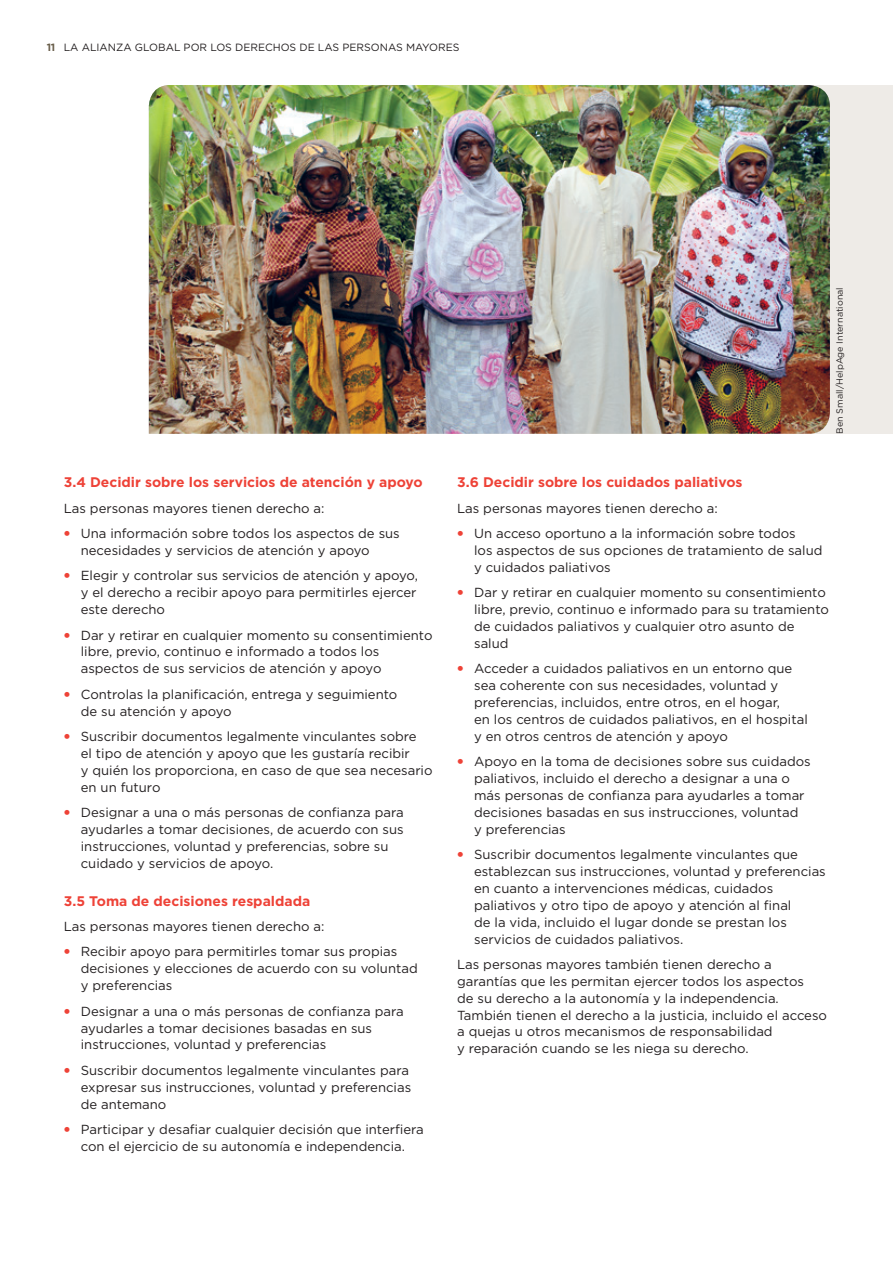
<style>
.page{position:relative;width:893px;height:1263px;background:#fff}
.page>*{position:absolute;margin:0;border:0;box-sizing:border-box;transform-origin:0 0}
.t1{font:700 13.8px "Gotham";color:#ee4237}
.t2{font:13.2px/17px "Gotham";color:#231f20}
.t3{font:10.5px "Gotham";color:#231f20}
.t4{font:9px "Gotham";color:#231f20}
.s1{font-weight:700;color:#685d49}
.s2{font-weight:900;color:#ee4237}
</style>
<div class="page">
<div style="left:361px;top:85px;width:532px;height:349px;background:#eeebe7"></div>
<img style="left:149px;top:85px;width:681px;height:349px">
<p class="t3" style="left:47px;top:40px;width:414px"><span class="s1">11</span> LA ALIANZA GLOBAL POR LOS DERECHOS DE LAS PERSONAS MAYORES</p>
<p class="t4" style="left:834px;top:434px;width:148px;rotate:-90deg">Ben Small/HelpAge International</p>
<p class="t1" style="left:64px;top:473px;width:360px">3.4 Decidir sobre los servicios de atención y apoyo</p>
<p class="t2" style="left:64px;top:499px;width:262px">Las personas mayores tienen derecho a:</p>
<p class="t2" style="left:81px;top:525px;width:321px;text-indent:-17px"><span class="s2">•</span> Una información sobre todos los aspectos de sus necesidades y servicios de atención y apoyo</p>
<p class="t2" style="left:81px;top:567px;width:339px;text-align:justify;text-indent:-17px"><span class="s2">•</span> Elegir y controlar sus servicios de atención y apoyo, y el derecho a recibir apoyo para permitirles ejercer este derecho</p>
<p class="t2" style="left:81px;top:626px;width:353px;text-indent:-17px"><span class="s2">•</span> Dar y retirar en cualquier momento su consentimiento libre, previo, continuo e informado a todos los aspectos de sus servicios de atención y apoyo</p>
<p class="t2" style="left:81px;top:685px;width:318px;text-indent:-17px"><span class="s2">•</span> Controlas la planificación, entrega y seguimiento de su atención y apoyo</p>
<p class="t2" style="left:81px;top:727px;width:353px;text-indent:-17px"><span class="s2">•</span> Suscribir documentos legalmente vinculantes sobre<br>el tipo de atención y apoyo que les gustaría recibir<br>y quién los proporciona, en caso de que sea necesario en un futuro</p>
<p class="t2" style="left:81px;top:803px;width:324px;text-indent:-17px"><span class="s2">•</span> Designar a una o más personas de confianza para ayudarles a tomar decisiones, de acuerdo con sus instrucciones, voluntad y preferencias, sobre su cuidado y servicios de apoyo.</p>
<p class="t1" style="left:64px;top:892px;width:248px">3.5 Toma de decisiones respaldada</p>
<p class="t2" style="left:64px;top:918px;width:262px">Las personas mayores tienen derecho a:</p>
<p class="t2" style="left:81px;top:943px;width:338px;text-indent:-17px"><span class="s2">•</span> Recibir apoyo para permitirles tomar sus propias decisiones y elecciones de acuerdo con su voluntad y preferencias</p>
<p class="t2" style="left:81px;top:1002px;width:324px;text-indent:-17px"><span class="s2">•</span> Designar a una o más personas de confianza para ayudarles a tomar decisiones basadas en sus instrucciones, voluntad y preferencias</p>
<p class="t2" style="left:81px;top:1061px;width:332px;text-indent:-17px"><span class="s2">•</span> Suscribir documentos legalmente vinculantes para expresar sus instrucciones, voluntad y preferencias de antemano</p>
<p class="t2" style="left:64px;top:1120px;width:361px;text-align:center"><span class="s2">•</span> Participar y desafiar cualquier decisión que interfiera con el ejercicio de su autonomía e independencia.</p>
<p class="t1" style="left:457px;top:473px;width:287px">3.6 Decidir sobre los cuidados paliativos</p>
<p class="t2" style="left:457px;top:499px;width:262px">Las personas mayores tienen derecho a:</p>
<p class="t2" style="left:474px;top:525px;width:350px;text-indent:-17px"><span class="s2">•</span> Un acceso oportuno a la información sobre todos<br>los aspectos de sus opciones de tratamiento de salud y cuidados paliativos</p>
<p class="t2" style="left:474px;top:584px;width:356px;text-indent:-17px"><span class="s2">•</span> Dar y retirar en cualquier momento su consentimiento libre, previo, continuo e informado para su tratamiento de cuidados paliativos y cualquier otro asunto de salud</p>
<p class="t2" style="left:474px;top:660px;width:335px;text-indent:-17px"><span class="s2">•</span> Acceder a cuidados paliativos en un entorno que sea coherente con sus necesidades, voluntad y preferencias, incluidos, entre otros, en el hogar,<br>en los centros de cuidados paliativos, en el hospital y en otros centros de atención y apoyo</p>
<p class="t2" style="left:474px;top:753px;width:338px;text-indent:-17px"><span class="s2">•</span> Apoyo en la toma de decisiones sobre sus cuidados paliativos, incluido el derecho a designar a una o más personas de confianza para ayudarles a tomar decisiones basadas en sus instrucciones, voluntad<br>y preferencias</p>
<p class="t2" style="left:474px;top:846px;width:353px;text-indent:-17px"><span class="s2">•</span> Suscribir documentos legalmente vinculantes que establezcan sus instrucciones, voluntad y preferencias en cuanto a intervenciones médicas, cuidados paliativos y otro tipo de apoyo y atención al final<br>de la vida, incluido el lugar donde se prestan los servicios de cuidados paliativos.</p>
<p class="t2" style="left:457px;top:955px;width:371px">Las personas mayores también tienen derecho a garantías que les permitan ejercer todos los aspectos<br>de su derecho a la autonomía y la independencia.<br>También tienen el derecho a la justicia, incluido el acceso a quejas u otros mecanismos de responsabilidad<br>y reparación cuando se les niega su derecho.</p>
</div>
